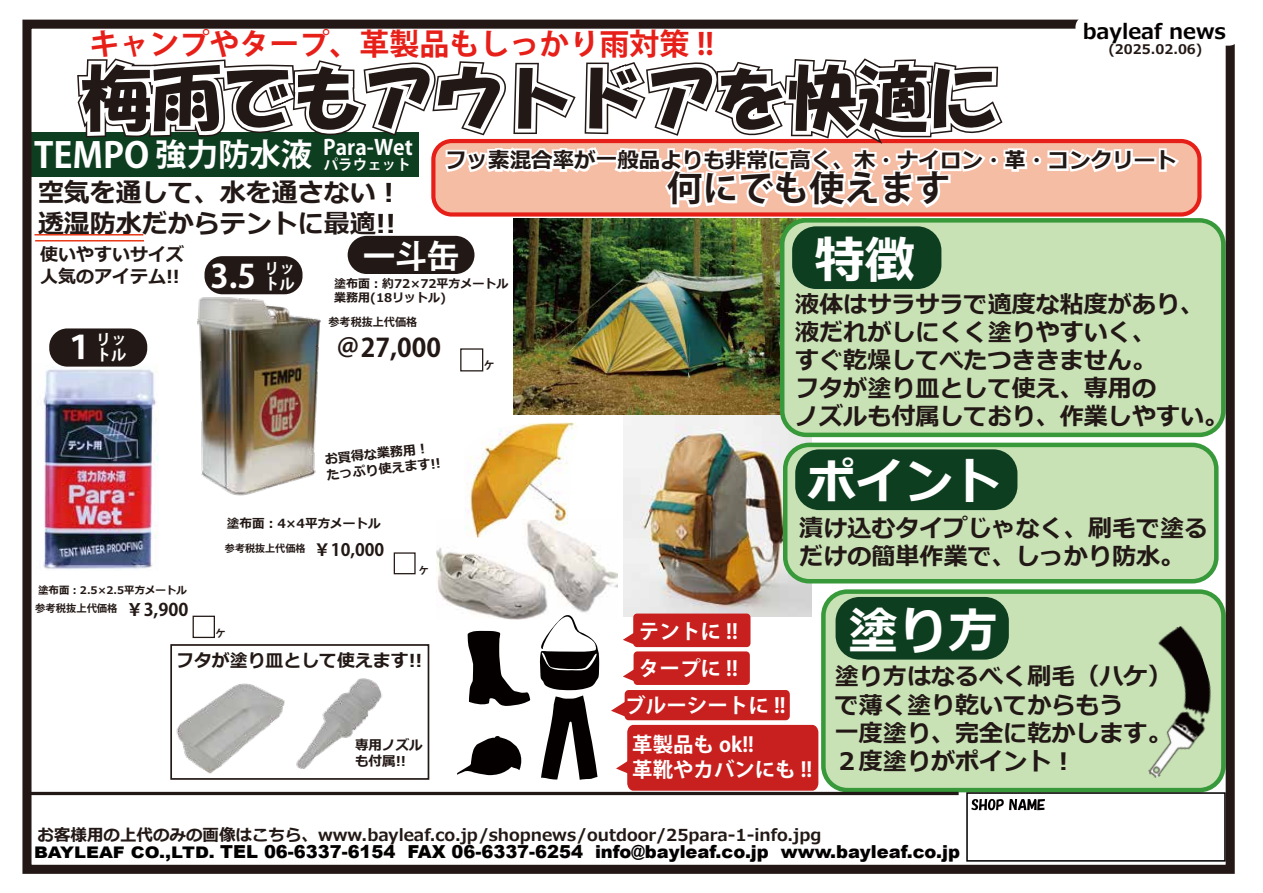
<style>
.page{position:relative;width:1263px;height:893px;background:#fff}
.page>*{position:absolute;margin:0;border:0;box-sizing:border-box;transform-origin:0 0}
.t1{font:70.65px "HGS Soei Kakupoptai";color:#221815}
.t2{font:700 49.95px "Meiryo";color:#fff}
.t3{font:700 48.45px "Meiryo";color:#fff}
.t4{font:700 35.4px "Koz Go Pro";color:#221815}
.t5{font:700 34.95px "Koz Go Pro";color:#fff}
.t6{font:700 31.95px "Koz Go Pro";color:#fff}
.t7{font:700 30px "Koz Go Pro";color:#e71f19}
.t8{font:700 25.95px/31.2px "Meiryo";color:#221815}
.t9{font:700 25.5px "Koz Go Pro";color:#221815}
.t10{font:700 24px/28px "Meiryo";color:#221815}
.t11{font:700 21.45px "Meiryo";color:#221815}
.t12{font:700 20.85px "Koz Go Pro";color:#fff}
.t13{font:700 20.7px "Meiryo";color:#040000}
.t14{font:700 20.55px "Koz Go Pro";color:#fff}
.t15{font:700 20.4px/24.9px "Koz Go Pro";color:#fff}
.t16{font:700 18px/21.6px "Meiryo";color:#221815}
.t17{font:900 17.85px "Arial";color:#040000}
.t18{font:700 17.85px "Meiryo";color:#221815}
.t19{font:700 16.5px "Meiryo";color:#221815}
.t20{font:700 14.55px "Koz Go Pro";color:#fff}
.t21{font:700 13.5px/16.2px "Meiryo";color:#221815}
.t22{font:700 13.5px "Koz Go Pro";color:#221815}
.t23{font:700 13.2px "Meiryo";color:#231815}
.t24{font:700 13.05px/15.9px "Meiryo";color:#221815}
.t25{font:700 13.05px "Koz Go Pro";color:#221815}
.t26{font:700 12.75px "Koz Go Pro";color:#221815}
.t27{font:700 12.6px "Meiryo";color:#221815}
.t28{font:700 12px/14.2px "Meiryo";color:#221815}
.t29{font:700 11.1px "Koz Go Pro";color:#221815}
.t30{font:700 10.5px "Meiryo";color:#221815}
.t31{font:700 10.35px "Koz Go Pro";color:#221815}
.t32{font:700 10.05px "Koz Go Pro";color:#221815}
.s1{font-size:31.35px}
.s2{font-size:17.4px}
.s3{font-size:17.1px}
.s4{font-size:16.05px;color:#000}
</style>
<div class="page">
<img style="left:436px;top:537px;width:181px;height:75px">
<img style="left:624px;top:415px;width:187px;height:201px">
<img style="left:514px;top:218px;width:285px;height:197px">
<div style="left:823px;top:592px;width:400px;height:198px;background:#c8e2b6;border-radius:24px"></div>
<div style="left:821px;top:589px;width:404px;height:203px;border:4px solid #379939;border-radius:24px"></div>
<div style="left:782px;top:220px;width:441px;height:215px;background:#c8e2b6;border-radius:24px"></div>
<div style="left:780px;top:218px;width:445px;height:219px;border:4px solid #379939;border-radius:24px"></div>
<div style="left:785px;top:445px;width:431px;height:136px;background:#c8e2b6;border-radius:24px"></div>
<div style="left:783px;top:443px;width:435px;height:140px;border:4px solid #379939;border-radius:24px"></div>
<img style="left:43px;top:364px;width:116px;height:205px">
<img style="left:197px;top:292px;width:124px;height:204px">
<div style="left:31px;top:132px;width:388px;height:45px;background:#0e3e20"></div>
<div style="left:49px;top:328px;width:98px;height:39px;background:#221815;border-radius:18px"></div>
<div style="left:204px;top:256px;width:98px;height:38px;background:#221815;border-radius:18px"></div>
<div style="left:348px;top:236px;width:126px;height:38px;background:#221815;border-radius:19px"></div>
<div style="left:633px;top:614px;width:117px;height:33px;background:#c7201e;border-radius:4px"></div>
<div style="left:633px;top:651px;width:117px;height:34px;background:#c7201e;border-radius:4px"></div>
<div style="left:625px;top:690px;width:165px;height:30px;background:#c7201e;border-radius:4px"></div>
<svg style="left:623px;top:632px;width:11px;height:13px"></svg>
<svg style="left:623px;top:668px;width:11px;height:14px"></svg>
<svg style="left:616px;top:725px;width:202px;height:66px;background:#ca2c2b"></svg>
<svg style="left:611px;top:701px;width:14px;height:16px"></svg>
<div style="left:966px;top:792px;width:260px;height:70px;border:2px solid #040000"></div>
<hr style="left:31px;top:792px;width:928px;height:3px;background:#221815">
<svg style="left:971px;top:799px;width:74px;height:11px"></svg>
<div style="left:193px;top:616px;width:22px;height:22px;border:1px solid #221815"></div>
<img style="left:1148px;top:623px;width:77px;height:156px">
<div style="left:792px;top:226px;width:149px;height:63px;background:#0e3e20;border-radius:24px"></div>
<div style="left:835px;top:597px;width:174px;height:63px;background:#0e3e20;border-radius:24px"></div>
<div style="left:795px;top:449px;width:222px;height:61px;background:#0e3e20;border-radius:24px"></div>
<img style="left:296px;top:678px;width:86px;height:91px">
<img style="left:176px;top:683px;width:109px;height:91px">
<div style="left:170px;top:644px;width:259px;height:136px;border:2px solid #221815"></div>
<div style="left:433px;top:141px;width:766px;height:73px;background:#f6bda5;border-radius:18px"></div>
<div style="left:431px;top:139px;width:770px;height:78px;border:4px solid #e71f19;border-radius:18px"></div>
<div style="left:1133px;top:157px;width:23px;height:7px;border:4px solid #fff"></div>
<svg style="left:1159px;top:148px;width:20px;height:24px"></svg>
<svg style="left:457px;top:612px;width:142px;height:168px"></svg>
<hr style="left:34px;top:234px;width:109px;height:1px;background:#e83a18">
<hr style="left:35px;top:240px;width:109px;height:1px;background:#e83a18">
<div style="left:460px;top:348px;width:23px;height:23px;border:1px solid #221815"></div>
<div style="left:22px;top:20px;width:1213px;height:854px;border:9px solid #231815"></div>
<div style="left:1075px;top:16px;width:165px;height:30px;background:#fff;border-radius:11px"></div>
<svg style="left:77px;top:58px;width:1058px;height:158px"></svg>
<div style="left:394px;top:552px;width:22px;height:22px;border:1px solid #221815"></div>
<img style="left:465px;top:422px;width:112px;height:115px">
<p class="t7" style="left:90px;top:24px;width:626px">キャンプやタープ、革製品もしっかり雨対策 !!</p>
<h1 class="t1" style="left:81px;top:62px;width:919px">梅雨でもアウトドアを快適に</h1>
<p class="t13" style="left:1083px;top:17px;width:145px">bayleaf news</p>
<p class="t23" style="left:1108px;top:40px;width:96px">(2025.02.06)</p>
<p class="t12" style="left:155px;top:134px;width:259px"><span class="s1">強力防水液</span> Para-Wet</p>
<h3 class="t5" style="left:34px;top:133px;width:117px">TEMPO</h3>
<p class="t11" style="left:445px;top:145px;width:733px">フッ素混合率が一般品よりも非常に高く、木・ナイロン・革・コンクリート</p>
<p class="t20" style="left:324px;top:155px;width:89px">パラウェット</p>
<h3 class="t4" style="left:667px;top:166px;width:285px">何にでも使えます</h3>
<p class="t8" style="left:38px;top:178px;width:365px">空気を通して、水を通さない︕透湿防水だからテントに最適!!</p>
<h2 class="t2" style="left:815px;top:225px;width:101px">特徴</h2>
<p class="t10" style="left:795px;top:291px;width:435px">液体はサラサラで適度な粘度があり、液だれがしにくく塗りやすいく、<br>すぐ乾燥してべたつききません。<br>フタが塗り皿として使え、専用の<br>ノズルも付属しており、作業しやすい。</p>
<h3 class="t6" style="left:363px;top:235px;width:98px">一斗缶</h3>
<p class="t16" style="left:40px;top:245px;width:145px">使いやすいサイズ人気のアイテム!!</p>
<h3 class="t6" style="left:211px;top:256px;width:87px">3.5 ㍑</h3>
<p class="t28" style="left:334px;top:277px;width:176px">塗布面︓約72×72平方メートル業務用(18リットル)</p>
<p class="t29" style="left:329px;top:315px;width:90px">参考税抜上代価格</p>
<p class="t9" style="left:335px;top:331px;width:107px">＠27,000</p>
<h3 class="t6" style="left:63px;top:326px;width:66px">１㍑</h3>
<p class="t22" style="left:483px;top:355px;width:15px">ヶ</p>
<p class="t24" style="left:324px;top:452px;width:116px;rotate:-6deg">お買得な業務用︕たっぷり使えます!!</p>
<p class="t27" style="left:227px;top:515px;width:155px">塗布面︓4×4平方メートル</p>
<p class="t30" style="left:38px;top:583px;width:150px">塗布面︓2.5×2.5平方メートル</p>
<p class="t31" style="left:35px;top:601px;width:155px">参考税抜上代価格 <span class="s2">￥3,900</span></p>
<p class="t32" style="left:225px;top:542px;width:161px">参考税抜上代価格 <span class="s3">￥10,000</span></p>
<p class="t25" style="left:214px;top:624px;width:15px">ヶ</p>
<p class="t26" style="left:417px;top:561px;width:14px">ヶ</p>
<p class="t18" style="left:176px;top:648px;width:248px">フタが塗り皿として使えます!!</p>
<p class="t21" style="left:355px;top:738px;width:69px">専用ノズルも付属!!</p>
<h3 class="t3" style="left:807px;top:448px;width:195px">ポイント</h3>
<p class="t14" style="left:639px;top:618px;width:100px">テントに !!</p>
<p class="t10" style="left:799px;top:516px;width:410px">漬け込むタイプじゃなく、刷毛で塗るだけの簡単作業で、しっかり防水。</p>
<h2 class="t2" style="left:848px;top:595px;width:151px">塗り方</h2>
<p class="t14" style="left:639px;top:655px;width:100px">タープに !!</p>
<p class="t14" style="left:625px;top:692px;width:162px">ブルーシートに !!</p>
<p class="t15" style="left:632px;top:733px;width:182px">革製品も ok!!<br>革靴やカバンにも !!</p>
<p class="t10" style="left:835px;top:664px;width:338px">塗り方はなるべく刷毛（ハケ）で薄く塗り乾いてからもう<br>一度塗り、完全に乾かします。<br>２度塗りがポイント︕</p>
<p class="t19" style="left:38px;top:823px;width:785px">お客様用の上代のみの画像はこちら、www.bayleaf.co.jp/shopnews/outdoor/25para-1-info.jpg</p>
<p class="t17" style="left:34px;top:838px;width:927px"><span class="s4">BAYLEAF CO.,LTD.</span> TEL 06-6337-6154 FAX 06-6337-6254 info@bayleaf.co.jp www.bayleaf.co.jp</p>
</div>
